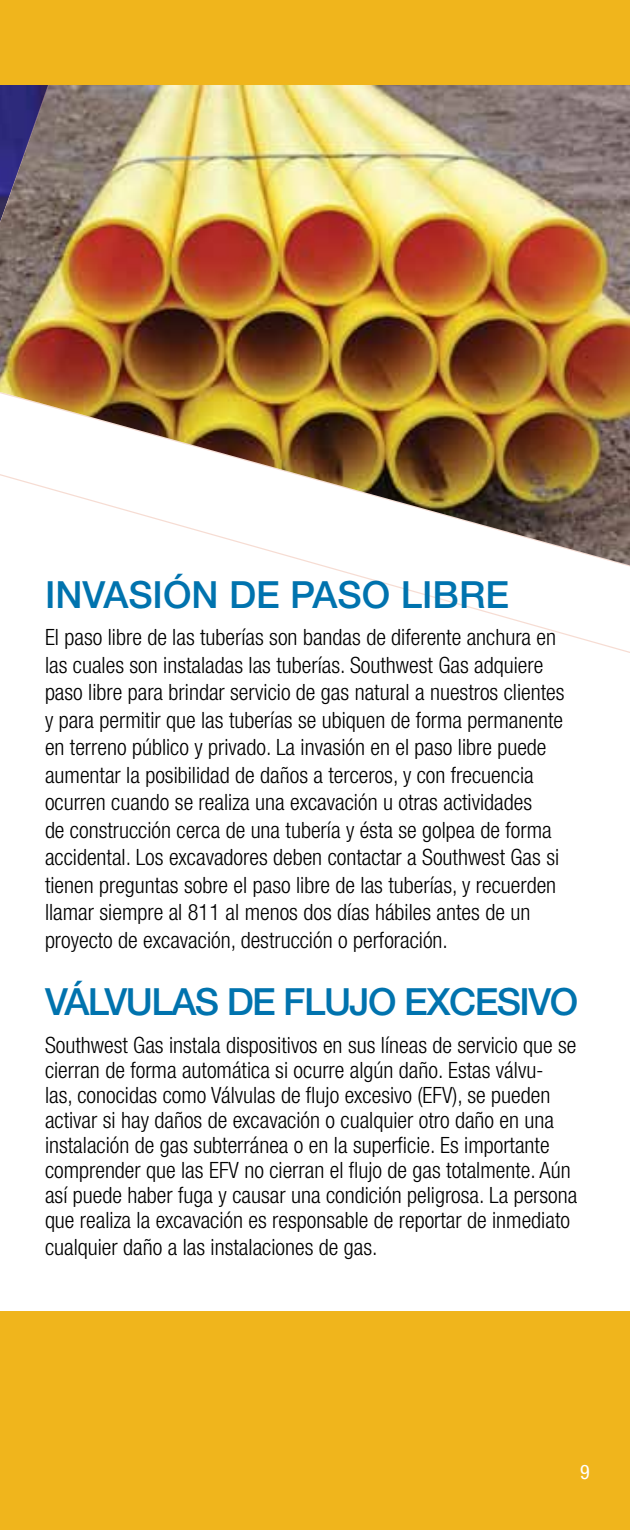
<style>
.page{position:relative;width:630px;height:1530px;background:#fff}
.page>*{position:absolute;margin:0;border:0;box-sizing:border-box;transform-origin:0 0}
.t1{font:500 37.5px "Helvetica Neue LT Std";letter-spacing:-.04em;color:#0073ae}
.t2{font:500 37.5px "Helvetica Neue LT Std";color:#0073ae}
.t3{font:300 condensed 22.5px/27.5px "Helvetica Neue LT Std";color:#000}
.t4{font:condensed 20px "Helvetica Neue LT Std";color:#fff}
</style>
<div class="page">
<img style="left:0;top:85px;width:630px;height:480px">
<div style="left:0;top:1311px;width:630px;height:219px;background:#f0b51c"></div>
<div style="left:0;top:0;width:630px;height:85px;background:#f0b51c"></div>
<h1 class="t2" style="left:45px;top:572px;width:466px">INVASIÓN DE PASO LIBRE</h1>
<p class="t3" style="left:45px;top:623px;width:521px">El paso libre de las tuberías son bandas de diferente anchura en las cuales son instaladas las tuberías. Southwest Gas adquiere paso libre para brindar servicio de gas natural a nuestros clientes y para permitir que las tuberías se ubiquen de forma permanente en terreno público y privado. La invasión en el paso libre puede aumentar la posibilidad de daños a terceros, y con frecuencia ocurren cuando se realiza una excavación u otras actividades<br>de construcción cerca de una tubería y ésta se golpea de forma accidental. Los excavadores deben contactar a Southwest Gas si tienen preguntas sobre el paso libre de las tuberías, y recuerden llamar siempre al 811 al menos dos días hábiles antes de un proyecto de excavación, destrucción o perforación.</p>
<h1 class="t1" style="left:45px;top:980px;width:535px">VÁLVULAS DE FLUJO EXCESIVO</h1>
<p class="t3" style="left:45px;top:1032px;width:534px;line-height:25px">Southwest Gas instala dispositivos en sus líneas de servicio que se cierran de forma automática si ocurre algún daño. Estas válvu-<br>las, conocidas como Válvulas de flujo excesivo (EFV), se pueden activar si hay daños de excavación o cualquier otro daño en una instalación de gas subterránea o en la superficie. Es importante comprender que las EFV no cierran el flujo de gas totalmente. Aún así puede haber fuga y causar una condición peligrosa. La persona que realiza la excavación es responsable de reportar de inmediato</p>
<p class="t3" style="left:45px;top:1233px;width:334px">cualquier daño a las instalaciones de gas.</p>
<p class="t4" style="left:580px;top:1461px;width:11px">9</p>
</div>
